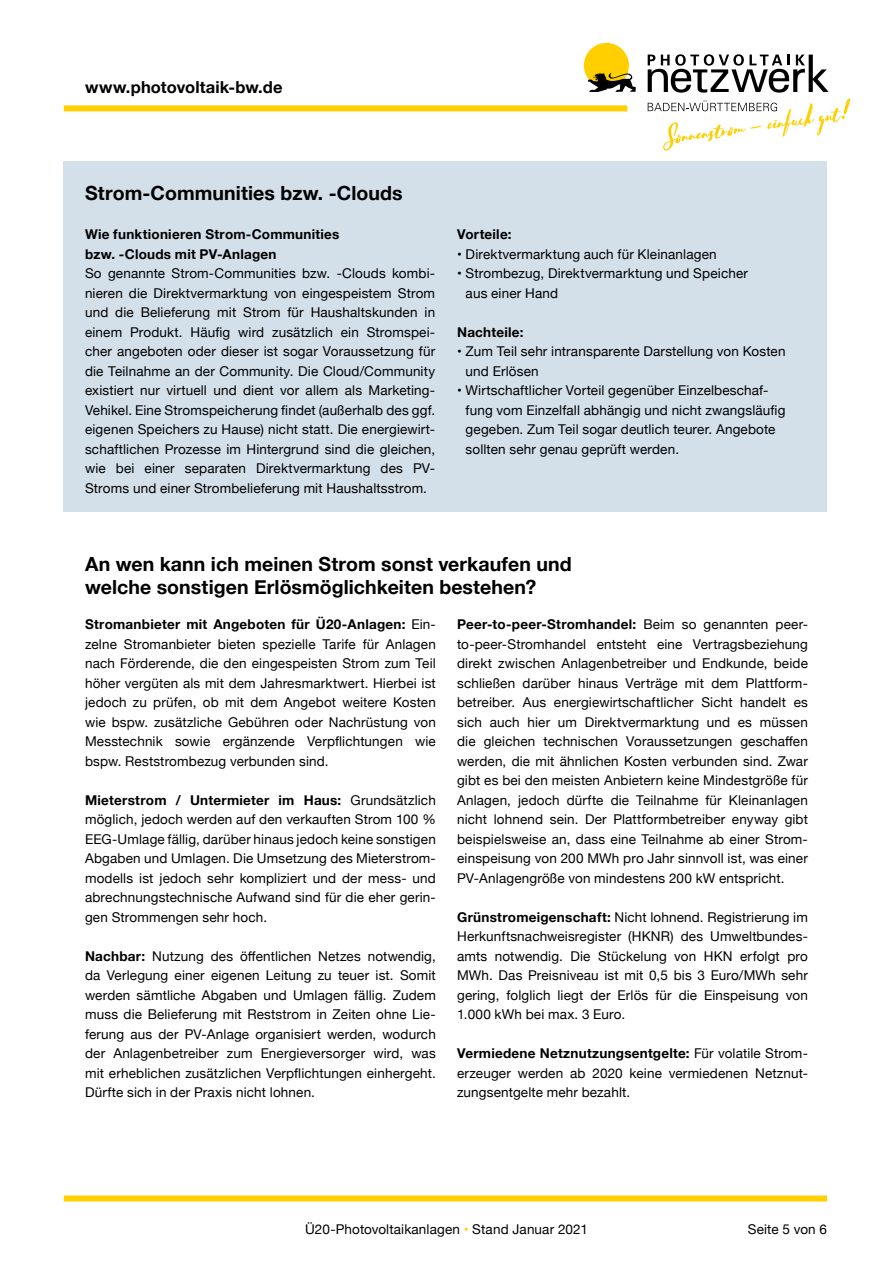
<style>
.page{position:relative;width:893px;height:1263px;background:#fff}
.page>*{position:absolute;margin:0;border:0;box-sizing:border-box;transform-origin:0 0}
.t1{font:700 19.5px/23.4px "Helvetica Neue";letter-spacing:.005em;color:#000}
.t2{font:700 16.5px "Helvetica Neue";letter-spacing:.005em;color:#000}
.t3{font:13.5px/19.5px "Helvetica Neue";letter-spacing:.01em;color:#000;text-align:justify}
.t4{font:700 13.5px/19.5px "Helvetica Neue";letter-spacing:.02em;color:#000}
.s1{font-weight:700}
.s2{color:#ffcf00}
</style>
<div class="page">
<div style="left:67px;top:1195px;width:757px;height:6px;background:#ffcf00"></div>
<div style="left:67px;top:105px;width:557px;height:6px;background:#ffcf00"></div>
<div style="left:584px;top:43px;width:45px;height:45px;background:#ffcf00;border-radius:50%"></div>
<svg style="left:588px;top:73px;width:48px;height:19px"></svg>
<svg style="left:648px;top:54px;width:181px;height:39px"></svg>
<svg style="left:648px;top:99px;width:202px;height:52px"></svg>
<div style="left:64px;top:162px;width:763px;height:350px;background:#d3dfe9"></div>
<p class="t2" style="left:85px;top:74px;width:199px">www.photovoltaik-bw.de</p>
<h1 class="t1" style="left:85px;top:182px;width:319px">Strom-Communities bzw. -Clouds</h1>
<p class="t4" style="left:85px;top:225px;width:256px">Wie funktionieren Strom-Communities bzw. -Clouds mit PV-Anlagen</p>
<p class="t3" style="left:85px;top:264px;width:352px">So genannte Strom-Communities bzw. -Clouds kombi&shy;nieren die Direktvermarktung von eingespeistem Strom und die Belieferung mit Strom für Haushaltskunden in einem Produkt. Häufig wird zusätzlich ein Stromspei&shy;cher angeboten oder dieser ist sogar Voraussetzung für die Teilnahme an der Community. Die Cloud/Community existiert nur virtuell und dient vor allem als Marketing-Vehikel. Eine Stromspeicherung findet (außerhalb des ggf. eigenen Speichers zu Hause) nicht statt. Die energiewirt&shy;schaftlichen Prozesse im Hintergrund sind die gleichen, wie bei einer separaten Direktvermarktung des PV-Stroms und einer Strombelieferung mit Haushaltsstrom.</p>
<p class="t4" style="left:457px;top:225px;width:56px">Vorteile:</p>
<p class="t3" style="left:457px;top:245px;width:261px">• Direktvermarktung auch für Kleinanlagen</p>
<p class="t3" style="left:466px;top:264px;width:284px;text-indent:-9px">• Strombezug, Direktvermarktung und Speicher aus einer Hand</p>
<p class="t4" style="left:457px;top:322px;width:68px">Nachteile:</p>
<p class="t3" style="left:466px;top:342px;width:321px;text-indent:-9px">• Zum Teil sehr intransparente Darstellung von Kosten und Erlösen</p>
<p class="t3" style="left:466px;top:381px;width:321px;text-align:left;text-indent:-9px">• Wirtschaftlicher Vorteil gegenüber Einzelbeschaf&shy;fung vom Einzelfall abhängig und nicht zwangsläufig gegeben. Zum Teil sogar deutlich teurer. Angebote sollten sehr genau geprüft werden.</p>
<h1 class="t1" style="left:85px;top:553px;width:488px">An wen kann ich meinen Strom sonst verkaufen und welche sonstigen Erlösmöglichkeiten bestehen?</h1>
<p class="t3" style="left:457px;top:616px;width:352px"><span class="s1">Peer-to-peer-Stromhandel:</span> Beim so genannten peer&shy;to-peer-Stromhandel entsteht eine Vertragsbeziehung direkt zwischen Anlagenbetreiber und Endkunde, beide schließen darüber hinaus Verträge mit dem Plattform&shy;betreiber. Aus energiewirtschaftlicher Sicht handelt es sich auch hier um Direktvermarktung und es müssen die gleichen technischen Voraussetzungen geschaffen werden, die mit ähnlichen Kosten verbunden sind. Zwar gibt es bei den meisten Anbietern keine Mindestgröße für Anlagen, jedoch dürfte die Teilnahme für Kleinanlagen nicht lohnend sein. Der Plattformbetreiber enyway gibt beispielsweise an, dass eine Teilnahme ab einer Strom&shy;einspeisung von 200 MWh pro Jahr sinnvoll ist, was einer PV-Anlagengröße von mindestens 200 kW entspricht.</p>
<p class="t3" style="left:457px;top:908px;width:352px"><span class="s1">Grünstromeigenschaft:</span> Nicht lohnend. Registrierung im Herkunftsnachweisregister (HKNR) des Umweltbundes&shy;amts notwendig. Die Stückelung von HKN erfolgt pro MWh. Das Preisniveau ist mit 0,5 bis 3 Euro/MWh sehr gering, folglich liegt der Erlös für die Einspeisung von 1.000 kWh bei max. 3 Euro.</p>
<p class="t3" style="left:457px;top:1044px;width:352px"><span class="s1">Vermiedene Netznutzungsentgelte:</span> Für volatile Strom&shy;erzeuger werden ab 2020 keine vermiedenen Netznut&shy;zungsentgelte mehr bezahlt.</p>
<p class="t3" style="left:85px;top:615px;width:352px"><span class="s1">Stromanbieter mit Angeboten für Ü20-Anlagen:</span> Ein&shy;zelne Stromanbieter bieten spezielle Tarife für Anlagen nach Förderende, die den eingespeisten Strom zum Teil höher vergüten als mit dem Jahresmarktwert. Hierbei ist jedoch zu prüfen, ob mit dem Angebot weitere Kosten wie bspw. zusätzliche Gebühren oder Nachrüstung von Messtechnik sowie ergänzende Verpflichtungen wie bspw. Reststrombezug verbunden sind.</p>
<p class="t3" style="left:85px;top:791px;width:352px"><span class="s1">Mieterstrom / Untermieter im Haus:</span> Grundsätzlich möglich, jedoch werden auf den verkauften Strom 100 % EEG-Umlage fällig, darüber hinaus jedoch keine sonstigen Abgaben und Umlagen. Die Umsetzung des Mieterstrom&shy;modells ist jedoch sehr kompliziert und der mess- und abrechnungstechnische Aufwand sind für die eher gerin&shy;gen Strommengen sehr hoch.</p>
<p class="t3" style="left:85px;top:947px;width:352px"><span class="s1">Nachbar:</span> Nutzung des öffentlichen Netzes notwendig, da Verlegung einer eigenen Leitung zu teuer ist. Somit werden sämtliche Abgaben und Umlagen fällig. Zudem muss die Belieferung mit Reststrom in Zeiten ohne Lie&shy;ferung aus der PV-Anlage organisiert werden, wodurch der Anlagenbetreiber zum Energieversorger wird, was mit erheblichen zusätzlichen Verpflichtungen einhergeht.<br>Dürfte sich in der Praxis nicht lohnen.</p>
<p class="t3" style="left:305px;top:1220px;width:284px">Ü20-Photovoltaikanlagen <span class="s2">•</span> Stand Januar 2021</p>
<p class="t3" style="left:748px;top:1220px;width:81px">Seite 5 von 6</p>
</div>
